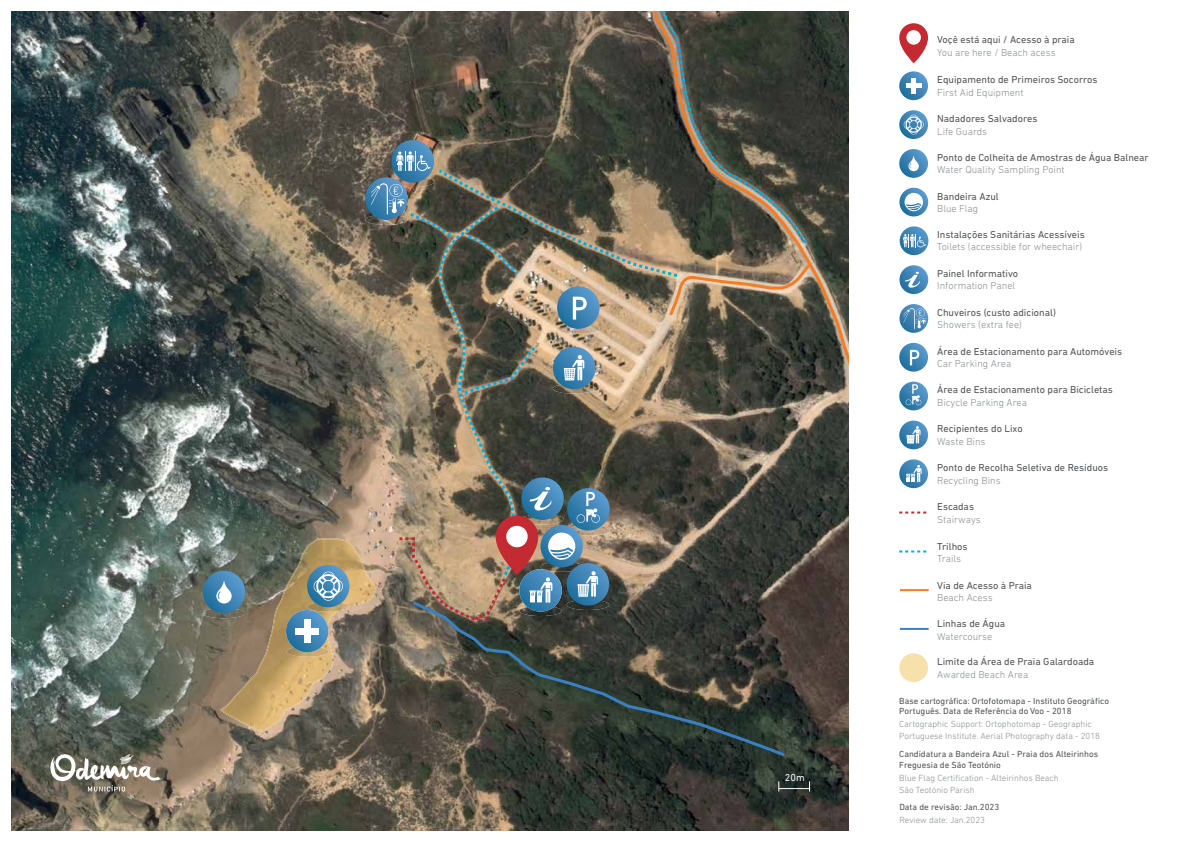
<style>
.page{position:relative;width:1191px;height:842px;background:#fff}
.page>*{position:absolute;margin:0;border:0;box-sizing:border-box;transform-origin:0 0}
.t1{font:10.3px "DIN Next Rounded LT Pro";color:#515457}
.t2{font:300 10.3px "DIN Next Rounded LT Pro";color:#888d91}
.t3{font:10.3px "DIN Next Rounded LT Pro";color:#fff}
.t4{font:9px/10.8px "DIN Next Rounded LT Pro";color:#515457}
.t5{font:300 9px/12.3px "DIN Next Rounded LT Pro";color:#888d91}
</style>
<div class="page">
<svg style="left:899px;top:550px;width:28px;height:2px"></svg>
<svg style="left:899px;top:511px;width:28px;height:2px"></svg>
<hr style="left:900px;top:589px;width:28px;height:2px;background:#f47c27">
<svg style="left:899px;top:23px;width:29px;height:41px"></svg>
<div style="left:906px;top:30px;width:15px;height:15px;background:#fff;border-radius:50%"></div>
<svg style="left:899px;top:71px;width:29px;height:29px"></svg>
<hr style="left:911px;top:78px;width:4px;height:16px;background:#fff">
<hr style="left:905px;top:84px;width:16px;height:4px;background:#fff">
<svg style="left:899px;top:110px;width:29px;height:29px"></svg>
<svg style="left:903px;top:115px;width:20px;height:20px"></svg>
<div style="left:899px;top:653px;width:29px;height:29px;background:#f7e1ab;border-radius:50%"></div>
<svg style="left:899px;top:149px;width:29px;height:29px"></svg>
<svg style="left:908px;top:156px;width:11px;height:15px"></svg>
<svg style="left:899px;top:188px;width:29px;height:28px"></svg>
<svg style="left:904px;top:193px;width:19px;height:18px"></svg>
<svg style="left:899px;top:265px;width:29px;height:29px"></svg>
<svg style="left:905px;top:272px;width:14px;height:16px"></svg>
<svg style="left:899px;top:343px;width:29px;height:29px"></svg>
<svg style="left:910px;top:350px;width:9px;height:15px"></svg>
<svg style="left:899px;top:421px;width:29px;height:28px"></svg>
<svg style="left:906px;top:426px;width:14px;height:18px"></svg>
<hr style="left:900px;top:628px;width:28px;height:2px;background:#3a81c3">
<svg style="left:899px;top:459px;width:29px;height:29px"></svg>
<svg style="left:906px;top:465px;width:15px;height:18px"></svg>
<svg style="left:899px;top:382px;width:29px;height:28px"></svg>
<svg style="left:905px;top:384px;width:16px;height:21px"></svg>
<svg style="left:899px;top:226px;width:29px;height:29px"></svg>
<svg style="left:903px;top:234px;width:23px;height:13px"></svg>
<svg style="left:899px;top:304px;width:29px;height:29px"></svg>
<svg style="left:903px;top:308px;width:23px;height:21px"></svg>
<img style="left:11px;top:11px;width:838px;height:820px">
<img style="left:203px;top:608px;width:17px;height:10px">
<div style="left:203px;top:571px;width:42px;height:42px;background:linear-gradient(to bottom,#4688b9,#1c6e9c);border-radius:21px"></div>
<svg style="left:216px;top:580px;width:4px;height:23px"></svg>
<svg style="left:50px;top:754px;width:113px;height:37px"></svg>
<svg style="left:409px;top:625px;width:379px;height:134px;background:#3e423a"></svg>
<svg style="left:813px;top:11px;width:36px;height:362px;background:#414137"></svg>
<img style="left:365px;top:215px;width:6px;height:10px">
<svg style="left:365px;top:177px;width:43px;height:43px"></svg>
<svg style="left:371px;top:11px;width:442px;height:614px;background:#666154"></svg>
<img style="left:220px;top:538px;width:156px;height:194px">
<img style="left:286px;top:652px;width:42px;height:5px">
<svg style="left:307px;top:565px;width:42px;height:42px"></svg>
<svg style="left:286px;top:571px;width:64px;height:81px;background:#859797"></svg>
<hr style="left:779px;top:788px;width:30px;height:1px;background:#fff">
<p class="t3" style="left:785px;top:772px;width:21px">20m</p>
<p class="t1" style="left:937px;top:34px;width:139px">Voçê está aqui / Acesso à praia</p>
<p class="t2" style="left:937px;top:46px;width:120px">You are here / Beach acess</p>
<p class="t1" style="left:937px;top:74px;width:162px">Equipamento de Primeiros Socorros</p>
<p class="t2" style="left:937px;top:86px;width:88px">First Aid Equipment</p>
<p class="t1" style="left:937px;top:113px;width:102px">Nadadores Salvadores</p>
<p class="t2" style="left:937px;top:125px;width:51px">Life Guards</p>
<p class="t1" style="left:937px;top:151px;width:213px">Ponto de Colheita de Amostras de Água Balnear</p>
<p class="t2" style="left:937px;top:164px;width:129px">Water Quality Sampling Point</p>
<p class="t1" style="left:937px;top:190px;width:63px">Bandeira Azul</p>
<p class="t2" style="left:937px;top:202px;width:43px">Blue Flag</p>
<p class="t1" style="left:937px;top:229px;width:149px">Instalações Sanitárias Acessíveis</p>
<p class="t2" style="left:937px;top:241px;width:146px">Toilets (accessible for wheechair)</p>
<p class="t1" style="left:937px;top:268px;width:82px">Painel Informativo</p>
<p class="t2" style="left:937px;top:280px;width:79px">Information Panel</p>
<p class="t1" style="left:937px;top:306px;width:120px">Chuveiros (custo adicional)</p>
<p class="t2" style="left:937px;top:319px;width:86px">Showers (extra fee)</p>
<p class="t1" style="left:937px;top:345px;width:186px">Área de Estacionamento para Automóveis</p>
<p class="t2" style="left:937px;top:358px;width:76px">Car Parking Area</p>
<p class="t1" style="left:937px;top:384px;width:177px">Área de Estacionamento para Bicicletas</p>
<p class="t2" style="left:937px;top:396px;width:91px">Bicycle Parking Area</p>
<p class="t1" style="left:937px;top:423px;width:87px">Recipientes do Lixo</p>
<p class="t2" style="left:937px;top:435px;width:50px">Waste Bins</p>
<p class="t1" style="left:937px;top:462px;width:172px">Ponto de Recolha Seletiva de Resíduos</p>
<p class="t2" style="left:937px;top:474px;width:65px">Recycling Bins</p>
<p class="t1" style="left:937px;top:501px;width:38px">Escadas</p>
<p class="t2" style="left:937px;top:513px;width:45px">Stairways</p>
<p class="t1" style="left:937px;top:540px;width:32px">Trilhos</p>
<p class="t2" style="left:937px;top:553px;width:25px">Trails</p>
<p class="t1" style="left:937px;top:579px;width:96px">Via de Acesso à Praia</p>
<p class="t2" style="left:937px;top:591px;width:57px">Beach Acess</p>
<p class="t1" style="left:937px;top:618px;width:69px">Linhas de Água</p>
<p class="t2" style="left:937px;top:630px;width:57px">Watercourse</p>
<p class="t1" style="left:937px;top:656px;width:159px">Limite da Área de Praia Galardoada</p>
<p class="t2" style="left:937px;top:668px;width:93px">Awarded Beach Area</p>
<p class="t4" style="left:899px;top:695px;width:211px">Base cartográfica: Ortofotomapa - Instituto Geográfico<br>Português. Data de Referência do Voo - 2018</p>
<p class="t5" style="left:899px;top:717px;width:202px">Cartographic Support: Ortophotomap - Geographic<br>Portuguese Institute. Aerial Photography data - 2018</p>
<p class="t4" style="left:899px;top:749px;width:200px">Candidatura a Bandeira Azul - Praia dos Alteirinhos<br>Freguesia de São Teotónio</p>
<p class="t5" style="left:899px;top:771px;width:161px">Blue Flag Certification - Alteirinhos Beach<br>São Teotónio Parish</p>
<p class="t4" style="left:899px;top:802px;width:101px">Data de revisão: Jan.2023</p>
<p class="t5" style="left:899px;top:813px;width:87px">Review date: Jan.2023</p>
</div>
